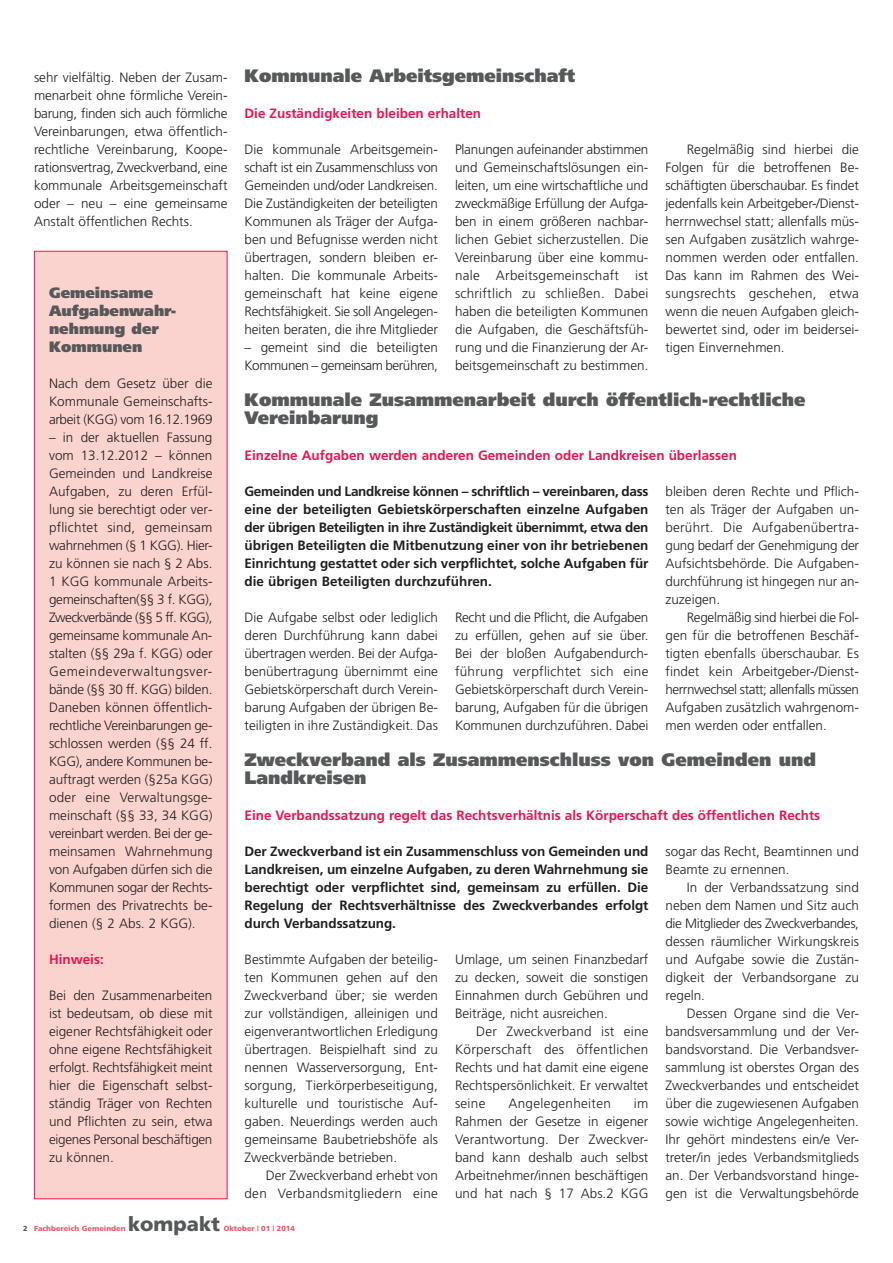
<style>
.page{position:relative;width:893px;height:1263px;background:#fff}
.page>*{position:absolute;margin:0;border:0;box-sizing:border-box;transform-origin:0 0}
.t1{font:900 19.95px "Frutiger";color:#57585a}
.t2{font:900 18px/18px "Frutiger";color:#57585a}
.t3{font:900 15px/18px "Frutiger";color:#57585a}
.t4{font:300 13.5px/18px "Frutiger CE";color:#231f20;text-align:justify}
.t5{font:700 13.5px/18px "Frutiger CE";letter-spacing:-.005em;color:#231f20;text-align:justify}
.t6{font:700 13.5px "Frutiger CE";color:#ed1450}
.t7{font:300 13.5px/18px "Frutiger CE";letter-spacing:.02em;color:#231f20;text-align:right}
.t8{font:300 13.5px/18px "Frutiger CE";letter-spacing:-.035em;color:#231f20}
.t9{font:900 7.35px "Frutiger";color:#f05969}
.s1{color:#57585a}
</style>
<div class="page">
<div style="left:35px;top:252px;width:192px;height:946px;background:#fbd3ce"></div>
<div style="left:34px;top:251px;width:193px;height:948px;border:1px solid #ed1450"></div>
<p class="t4" style="left:34px;top:69px;width:195px">sehr vielfältig. Neben der Zusam&shy;menarbeit ohne förmliche Verein&shy;barung, finden sich auch förmliche Vereinbarungen, etwa öffentlich&shy;rechtliche Vereinbarung, Koope&shy;rationsvertrag, Zweckverband, eine kommunale Arbeitsgemeinschaft oder – neu – eine gemeinsame Anstalt öffentlichen Rechts.</p>
<h2 class="t2" style="left:244px;top:68px;width:332px">Kommunale Arbeitsgemeinschaft</h2>
<p class="t6" style="left:244px;top:108px;width:238px">Die Zuständigkeiten bleiben erhalten</p>
<p class="t4" style="left:455px;top:141px;width:195px">Planungen aufeinander abstimmen und Gemeinschaftslösungen ein&shy;leiten, um eine wirtschaftliche und zweckmäßige Erfüllung der Aufga&shy;ben in einem größeren nachbar&shy;lichen Gebiet sicherzustellen. Die Vereinbarung über eine kommu&shy;nale Arbeitsgemeinschaft ist schriftlich zu schließen. Dabei haben die beteiligten Kommunen die Aufgaben, die Geschäftsfüh&shy;rung und die Finanzierung der Ar&shy;beitsgemeinschaft zu bestimmen.</p>
<p class="t4" style="left:665px;top:141px;width:195px;text-indent:21px">Regelmäßig sind hierbei die Folgen für die betroffenen Be&shy;schäftigten überschaubar. Es findet jedenfalls kein Arbeitgeber-/Dienst&shy;herrnwechsel statt; allenfalls müs&shy;sen Aufgaben zusätzlich wahrge&shy;nommen werden oder entfallen.<br>Das kann im Rahmen des Wei&shy;sungsrechts geschehen, etwa wenn die neuen Aufgaben gleich&shy;bewertet sind, oder im beidersei&shy;tigen Einvernehmen.</p>
<p class="t4" style="left:244px;top:141px;width:195px">Die kommunale Arbeitsgemein&shy;schaft ist ein Zusammenschluss von Gemeinden und/oder Landkreisen.<br>Die Zuständigkeiten der beteiligten Kommunen als Träger der Aufga&shy;ben und Befugnisse werden nicht übertragen, sondern bleiben er&shy;halten. Die kommunale Arbeits&shy;gemeinschaft hat keine eigene Rechtsfähigkeit. Sie soll Angelegen&shy;heiten beraten, die ihre Mitglieder</p>
<p class="t8" style="left:244px;top:339px;width:195px">– gemeint sind die beteiligten<br>Kommunen – gemeinsam berühren,</p>
<p class="t3" style="left:49px;top:285px;width:129px">Gemeinsame<br>Aufgabenwahr&shy;nehmung der<br>Kommunen</p>
<p class="t4" style="left:49px;top:375px;width:165px">Nach dem Gesetz über die Kommunale Gemeinschafts&shy;arbeit (KGG) vom 16.12.1969</p>
<p class="t4" style="left:49px;top:429px;width:165px">– in der aktuellen Fassung vom 13.12.2012 – können Gemeinden und Landkreise Aufgaben, zu deren Erfül&shy;lung sie berechtigt oder ver&shy;pflichtet sind, gemeinsam wahrnehmen (§ 1 KGG). Hier&shy;zu können sie nach § 2 Abs.<br>1 KGG kommunale Arbeits&shy;gemeinschaften(§§ 3 f. KGG), Zweckverbände (§§ 5 ff. KGG), gemeinsame kommunale An&shy;stalten (§§ 29a f. KGG) oder Gemeindeverwaltungsver&shy;bände (§§ 30 ff. KGG) bilden.<br>Daneben können öffentlich&shy;rechtliche Vereinbarungen ge&shy;schlossen werden (§§ 24 ff.<br>KGG), andere Kommunen be&shy;auftragt werden (§25a KGG) oder eine Verwaltungsge&shy;meinschaft (§§ 33, 34 KGG) vereinbart werden. Bei der ge&shy;meinsamen Wahrnehmung von Aufgaben dürfen sich die Kommunen sogar der Rechts&shy;formen des Privatrechts be&shy;dienen (§ 2 Abs. 2 KGG).</p>
<p class="t6" style="left:49px;top:954px;width:56px">Hinweis:</p>
<p class="t4" style="left:49px;top:987px;width:165px">Bei den Zusammenarbeiten ist bedeutsam, ob diese mit eigener Rechtsfähigkeit oder ohne eigene Rechtsfähigkeit erfolgt. Rechtsfähigkeit meint hier die Eigenschaft selbst&shy;ständig Träger von Rechten und Pflichten zu sein, etwa eigenes Personal beschäftigen zu können.</p>
<h2 class="t2" style="left:244px;top:392px;width:563px">Kommunale Zusammenarbeit durch öffentlich-rechtliche<br>Vereinbarung</h2>
<p class="t6" style="left:244px;top:450px;width:494px">Einzelne Aufgaben werden anderen Gemeinden oder Landkreisen überlassen</p>
<p class="t5" style="left:244px;top:483px;width:405px">Gemeinden und Landkreise können – schriftlich – vereinbaren, dass eine der beteiligten Gebietskörperschaften einzelne Aufgaben der übrigen Beteiligten in ihre Zuständigkeit übernimmt, etwa den übrigen Beteiligten die Mitbenutzung einer von ihr betriebenen Einrichtung gestattet oder sich verpflichtet, solche Aufgaben für die übrigen Beteiligten durchzuführen.</p>
<p class="t4" style="left:665px;top:483px;width:195px">bleiben deren Rechte und Pflich&shy;ten als Träger der Aufgaben un&shy;berührt. Die Aufgabenübertra&shy;gung bedarf der Genehmigung der Aufsichtsbehörde. Die Aufgaben&shy;durchführung ist hingegen nur an&shy;zuzeigen.</p>
<p class="t4" style="left:665px;top:609px;width:195px;text-indent:21px">Regelmäßig sind hierbei die Fol&shy;gen für die betroffenen Beschäf&shy;tigten ebenfalls überschaubar. Es findet kein Arbeitgeber-/Dienst&shy;herrnwechsel statt; allenfalls müssen Aufgaben zusätzlich wahrgenom&shy;men werden oder entfallen.</p>
<p class="t4" style="left:244px;top:609px;width:195px">Die Aufgabe selbst oder lediglich deren Durchführung kann dabei übertragen werden. Bei der Aufga&shy;benübertragung übernimmt eine Gebietskörperschaft durch Verein&shy;barung Aufgaben der übrigen Be&shy;teiligten in ihre Zuständigkeit. Das</p>
<p class="t4" style="left:455px;top:609px;width:195px">Recht und die Pflicht, die Aufgaben zu erfüllen, gehen auf sie über.<br>Bei der bloßen Aufgabendurch&shy;führung verpflichtet sich eine Gebietskörperschaft durch Verein&shy;barung, Aufgaben für die übrigen Kommunen durchzuführen. Dabei</p>
<h2 class="t2" style="left:244px;top:752px;width:573px">Zweckverband als Zusammenschluss von Gemeinden und<br>Landkreisen</h2>
<p class="t6" style="left:244px;top:810px;width:577px">Eine Verbandssatzung regelt das Rechtsverhältnis als Körperschaft des öffentlichen Rechts</p>
<p class="t5" style="left:244px;top:843px;width:405px">Der Zweckverband ist ein Zusammenschluss von Gemeinden und Landkreisen, um einzelne Aufgaben, zu deren Wahrnehmung sie berechtigt oder verpflichtet sind, gemeinsam zu erfüllen. Die Regelung der Rechtsverhältnisse des Zweckverbandes erfolgt durch Verbandssatzung.</p>
<p class="t4" style="left:665px;top:843px;width:195px">sogar das Recht, Beamtinnen und<br>Beamte zu ernennen.</p>
<p class="t4" style="left:665px;top:879px;width:195px;text-indent:21px">In der Verbandssatzung sind neben dem Namen und Sitz auch die Mitglieder des Zweckverbandes, dessen räumlicher Wirkungskreis und Aufgabe sowie die Zustän&shy;digkeit der Verbandsorgane zu regeln.</p>
<p class="t4" style="left:665px;top:1005px;width:195px;text-indent:21px">Dessen Organe sind die Ver&shy;bandsversammlung und der Ver&shy;bandsvorstand. Die Verbandsver&shy;sammlung ist oberstes Organ des Zweckverbandes und entscheidet über die zugewiesenen Aufgaben sowie wichtige Angelegenheiten.<br>Ihr gehört mindestens ein/e Ver&shy;treter/in jedes Verbandsmitglieds an. Der Verbandsvorstand hinge&shy;gen ist die Verwaltungsbehörde</p>
<p class="t4" style="left:455px;top:951px;width:195px">Umlage, um seinen Finanzbedarf zu decken, soweit die sonstigen Einnahmen durch Gebühren und Beiträge, nicht ausreichen.</p>
<p class="t4" style="left:455px;top:1023px;width:195px;text-indent:21px">Der Zweckverband ist eine Körperschaft des öffentlichen Rechts und hat damit eine eigene Rechtspersönlichkeit. Er verwaltet seine</p>
<p class="t4" style="left:244px;top:951px;width:195px">Bestimmte Aufgaben der beteilig&shy;ten Kommunen gehen auf den Zweckverband über; sie werden zur vollständigen, alleinigen und eigenverantwortlichen Erledigung übertragen. Beispielhaft sind zu nennen Wasserversorgung, Ent&shy;sorgung, Tierkörperbeseitigung, kulturelle und touristische Auf&shy;gaben. Neuerdings werden auch gemeinsame Baubetriebshöfe als Zweckverbände betrieben.</p>
<p class="t7" style="left:244px;top:1167px;width:195px">Der Zweckverband erhebt von den Verbandsmitgliedern eine</p>
<p class="t7" style="left:508px;top:1095px;width:104px">Angelegenheiten</p>
<p class="t4" style="left:455px;top:1095px;width:195px;text-indent:179px">im Rahmen der Gesetze in eigener Verantwortung. Der Zweckver&shy;band kann deshalb auch selbst Arbeitnehmer/innen beschäftigen und hat nach § 17 Abs.2 KGG</p>
<p class="t9" style="left:23px;top:1226px;width:104px"><span class="s1">2</span> Fachbereich Gemeinden</p>
<h1 class="t1" style="left:128px;top:1216px;width:93px">kompakt</h1>
<p class="t9" style="left:224px;top:1226px;width:73px">Oktober | 01 | 2014</p>
</div>
